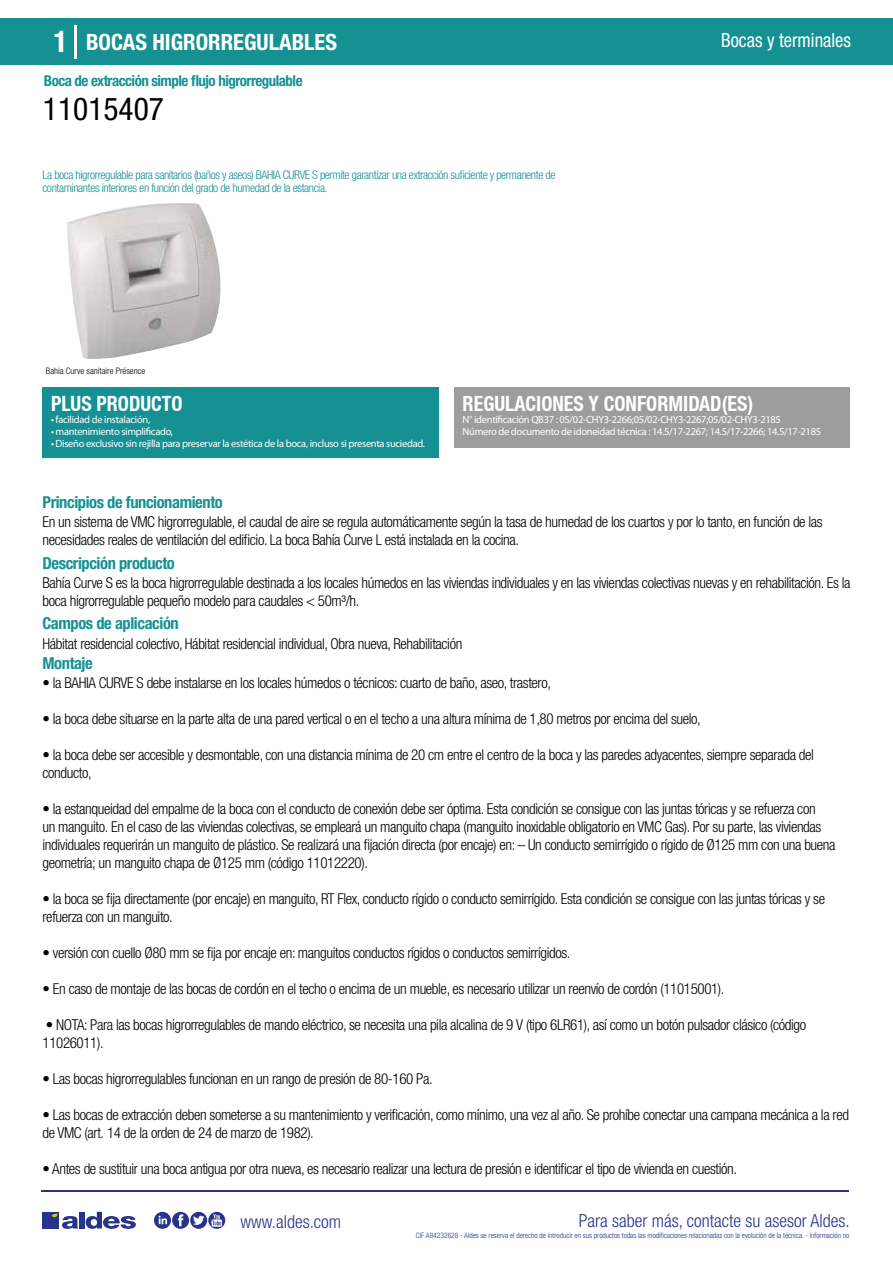
<style>
.page{position:relative;width:893px;height:1263px;background:#fff}
.page>*{position:absolute;margin:0;border:0;box-sizing:border-box;transform-origin:0 0}
.t1{font:condensed 31.5px "Helvetica Neue LT Std";color:#000}
.t2{font:700 condensed 22.5px "Helvetica Neue LT Std";color:#fff}
.t3{font:700 condensed 21px "Helvetica Neue";color:#fff;scale:.95 1}
.t4{font:condensed 19.5px "Helvetica Neue LT Std";color:#fff;scale:.95 1}
.t5{font:300 condensed 18px "Helvetica Neue";color:#28348b}
.t6{font:700 condensed 16.5px "Helvetica Neue LT Std";letter-spacing:-.025em;color:#169193}
.t7{font:300 condensed 15px/18px "Helvetica Neue LT Std";letter-spacing:-.025em;color:#000}
.t8{font:700 condensed 15px "Helvetica Neue LT Std";letter-spacing:-.035em;color:#169193}
.t9{font:300 condensed 12px/13.5px "Helvetica Neue LT Std";letter-spacing:-.035em;color:#169193}
.t10{font:10.5px/12px "Myriad Pro";letter-spacing:-.03em;color:#fff}
.t11{font:300 condensed 9px "Helvetica Neue";color:#000}
.t12{font:300 condensed 7.5px "Helvetica Neue";color:#28348b}
.s1{font-size:30px}
</style>
<div class="page">
<div style="left:0;top:18px;width:893px;height:46px;background:#169193"></div>
<div style="left:454px;top:387px;width:396px;height:61px;background:#9d9d9c"></div>
<div style="left:43px;top:387px;width:396px;height:70px;background:#169193"></div>
<hr style="left:74px;top:25px;width:2px;height:33px;background:#fff">
<img style="left:67px;top:203px;width:154px;height:156px">
<hr style="left:41px;top:1190px;width:808px;height:1px;background:#28348b">
<svg style="left:154px;top:1212px;width:71px;height:17px"></svg>
<div style="left:42px;top:1212px;width:17px;height:16px;background:#28348b"></div>
<div style="left:79px;top:1212px;width:5px;height:16px;background:#28348b"></div>
<svg style="left:86px;top:1212px;width:50px;height:17px"></svg>
<svg style="left:52px;top:1213px;width:26px;height:16px"></svg>
<h2 class="t2" style="left:54px;top:28px;width:285px"><span class="s1">1</span> BOCAS HIGRORREGULABLES</h2>
<h3 class="t4" style="left:721px;top:29px;width:138px">Bocas y terminales</h3>
<p class="t8" style="left:44px;top:71px;width:260px">Boca de extracción simple flujo higrorregulable</p>
<h1 class="t1" style="left:43px;top:91px;width:122px">11015407</h1>
<p class="t9" style="left:43px;top:167px;width:514px">La boca higrorregulable para sanitarios (baños y aseos) BAHIA CURVE S permite garantizar una extracción suficiente y permanente de contaminantes interiores en función del grado de humedad de la estancia.</p>
<p class="t11" style="left:46px;top:365px;width:101px">Bahia Curve sanitaire Présence</p>
<p class="t11" style="left:106px;top:365px;width:9px">rio</p>
<h3 class="t3" style="left:51px;top:391px;width:140px">PLUS PRODUCTO</h3>
<p class="t10" style="left:51px;top:413px;width:101px">• facilidad de instalación,</p>
<p class="t10" style="left:51px;top:425px;width:124px">• mantenimiento simplificado,</p>
<p class="t10" style="left:51px;top:437px;width:376px">• Diseño exclusivo sin rejilla para preservar la estética de la boca, incluso si presenta suciedad.</p>
<p class="t6" style="left:43px;top:492px;width:182px">Principios de funcionamiento</p>
<h3 class="t3" style="left:463px;top:391px;width:308px">REGULACIONES Y CONFORMIDAD(ES)</h3>
<p class="t10" style="left:463px;top:413px;width:360px">N° identificación QB37 : 05/02-CHY3-2266;05/02-CHY3-2267;05/02-CHY3-2185<br>Número de documento de idoneidad técnica : 14.5/17-2267; 14.5/17-2266; 14.5/17-2185</p>
<p class="t7" style="left:43px;top:513px;width:782px">En un sistema de VMC higrorregulable, el caudal de aire se regula automáticamente según la tasa de humedad de los cuartos y por lo tanto, en función de las necesidades reales de ventilación del edificio. La boca Bahía Curve L está instalada en la cocina.</p>
<p class="t7" style="left:43px;top:573px;width:809px">Bahía Curve S es la boca higrorregulable destinada a los locales húmedos en las viviendas individuales y en las viviendas colectivas nuevas y en rehabilitación. Es la boca higrorregulable pequeño modelo para caudales &lt; 50m³/h.</p>
<p class="t7" style="left:43px;top:634px;width:421px">Hábitat residencial colectivo, Hábitat residencial individual, Obra nueva, Rehabilitación</p>
<p class="t7" style="left:43px;top:674px;width:510px">• la BAHIA CURVE S debe instalarse en los locales húmedos o técnicos: cuarto de baño, aseo, trastero,</p>
<p class="t7" style="left:43px;top:710px;width:660px">• la boca debe situarse en la parte alta de una pared vertical o en el techo a una altura mínima de 1,80 metros por encima del suelo,</p>
<p class="t7" style="left:43px;top:746px;width:773px">• la boca debe ser accesible y desmontable, con una distancia mínima de 20 cm entre el centro de la boca y las paredes adyacentes, siempre separada del conducto,</p>
<p class="t7" style="left:43px;top:800px;width:795px">• la estanqueidad del empalme de la boca con el conducto de conexión debe ser óptima. Esta condición se consigue con las juntas tóricas y se refuerza con<br>un manguito. En el caso de las viviendas colectivas, se empleará un manguito chapa (manguito inoxidable obligatorio en VMC Gas). Por su parte, las viviendas individuales requerirán un manguito de plástico. Se realizará una fijación directa (por encaje) en: – Un conducto semirrígido o rígido de Ø125 mm con una buena geometría; un manguito chapa de Ø125 mm (código 11012220).</p>
<p class="t7" style="left:43px;top:890px;width:784px">• la boca se fija directamente (por encaje) en manguito, RT Flex, conducto rígido o conducto semirrígido. Esta condición se consigue con las juntas tóricas y se refuerza con un manguito.</p>
<p class="t7" style="left:43px;top:944px;width:529px">• versión con cuello Ø80 mm se fija por encaje en: manguitos conductos rígidos o conductos semirrígidos.</p>
<p class="t7" style="left:43px;top:980px;width:683px">• En caso de montaje de las bocas de cordón en el techo o encima de un mueble, es necesario utilizar un reenvío de cordón (11015001).</p>
<p class="t7" style="left:43px;top:1016px;width:765px">• NOTA: Para las bocas higrorregulables de mando eléctrico, se necesita una pila alcalina de 9 V (tipo 6LR61), así como un botón pulsador clásico (código<br>11026011).</p>
<p class="t7" style="left:43px;top:1070px;width:392px">• Las bocas higrorregulables funcionan en un rango de presión de 80-160 Pa.</p>
<p class="t7" style="left:43px;top:1106px;width:808px">• Las bocas de extracción deben someterse a su mantenimiento y verificación, como mínimo, una vez al año. Se prohíbe conectar una campana mecánica a la red de VMC (art. 14 de la orden de 24 de marzo de 1982).</p>
<p class="t7" style="left:43px;top:1160px;width:696px">• Antes de sustituir una boca antigua por otra nueva, es necesario realizar una lectura de presión e identificar el tipo de vivienda en cuestión.</p>
<p class="t6" style="left:43px;top:553px;width:134px">Descripción producto</p>
<p class="t6" style="left:43px;top:613px;width:138px">Campos de aplicación</p>
<p class="t6" style="left:43px;top:653px;width:52px">Montaje</p>
<p class="t5" style="left:240px;top:1211px;width:102px">www.aldes.com</p>
<p class="t5" style="left:579px;top:1211px;width:272px">Para saber más, contacte su asesor Aldes.</p>
<p class="t12" style="left:416px;top:1230px;width:435px">CIF A84232628 - Aldes se reserva el derecho de introducir en sus productos todas las modificaciones relacionadas con la evolución de la técnica. - Información no</p>
</div>
